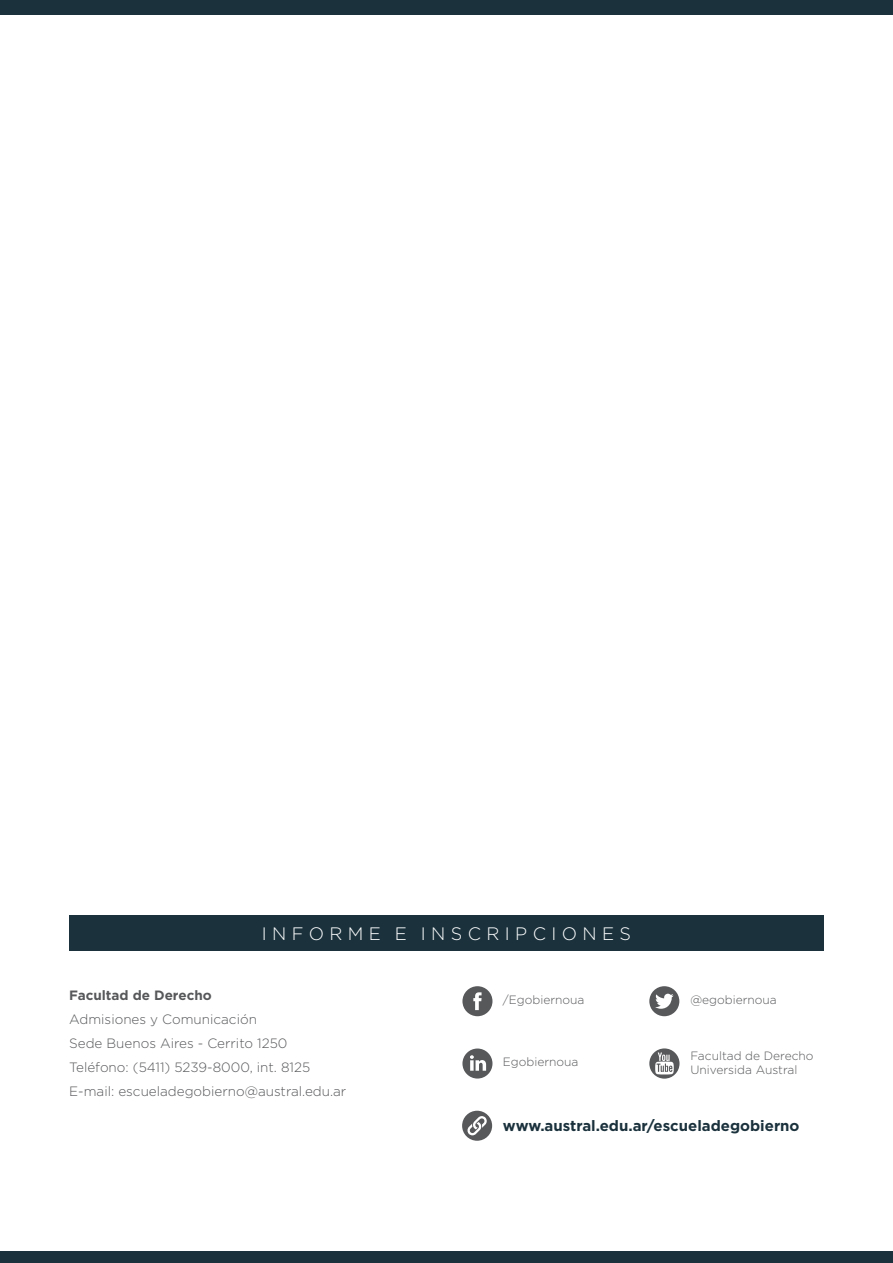
<style>
.page{position:relative;width:893px;height:1263px;background:#fff}
.page>*{position:absolute;margin:0;border:0;box-sizing:border-box;transform-origin:0 0}
.t1{font:300 18px "Gotham";letter-spacing:.3em;color:#fff}
.t2{font:700 15px "Gotham";color:#1b323d}
.t3{font:300 13.5px "Gotham";color:#57585a}
.t4{font:700 13.5px "Gotham";color:#57585a}
.t5{font:300 12px "Gotham";color:#57585a}
</style>
<div class="page">
<svg style="left:649px;top:1048px;width:30px;height:31px"></svg>
<svg style="left:655px;top:1052px;width:19px;height:22px"></svg>
<svg style="left:462px;top:986px;width:30px;height:30px"></svg>
<svg style="left:462px;top:1048px;width:30px;height:30px"></svg>
<svg style="left:649px;top:986px;width:30px;height:30px"></svg>
<svg style="left:462px;top:1111px;width:30px;height:30px"></svg>
<div style="left:69px;top:915px;width:755px;height:36px;background:#1b323d"></div>
<div style="left:0;top:0;width:893px;height:14px;background:#1b323d"></div>
<div style="left:0;top:1251px;width:893px;height:12px;background:#1b323d"></div>
<p class="t1" style="left:262px;top:922px;width:371px">INFORME E INSCRIPCIONES</p>
<p class="t4" style="left:69px;top:988px;width:144px">Facultad de Derecho</p>
<p class="t3" style="left:69px;top:1011px;width:189px">Admisiones y Comunicación</p>
<p class="t3" style="left:69px;top:1035px;width:220px">Sede Buenos Aires - Cerrito 1250</p>
<p class="t3" style="left:69px;top:1059px;width:243px">Teléfono: (5411) 5239-8000, int. 8125</p>
<p class="t3" style="left:69px;top:1083px;width:279px">E-mail: escueladegobierno@austral.edu.ar</p>
<p class="t5" style="left:503px;top:992px;width:83px">/Egobiernoua</p>
<p class="t5" style="left:690px;top:992px;width:88px">@egobiernoua</p>
<p class="t5" style="left:503px;top:1054px;width:77px">Egobiernoua</p>
<p class="t5" style="left:690px;top:1048px;width:125px">Facultad de Derecho</p>
<p class="t5" style="left:690px;top:1062px;width:108px">Universida Austral</p>
<p class="t2" style="left:503px;top:1116px;width:298px">www.austral.edu.ar/escueladegobierno</p>
</div>
